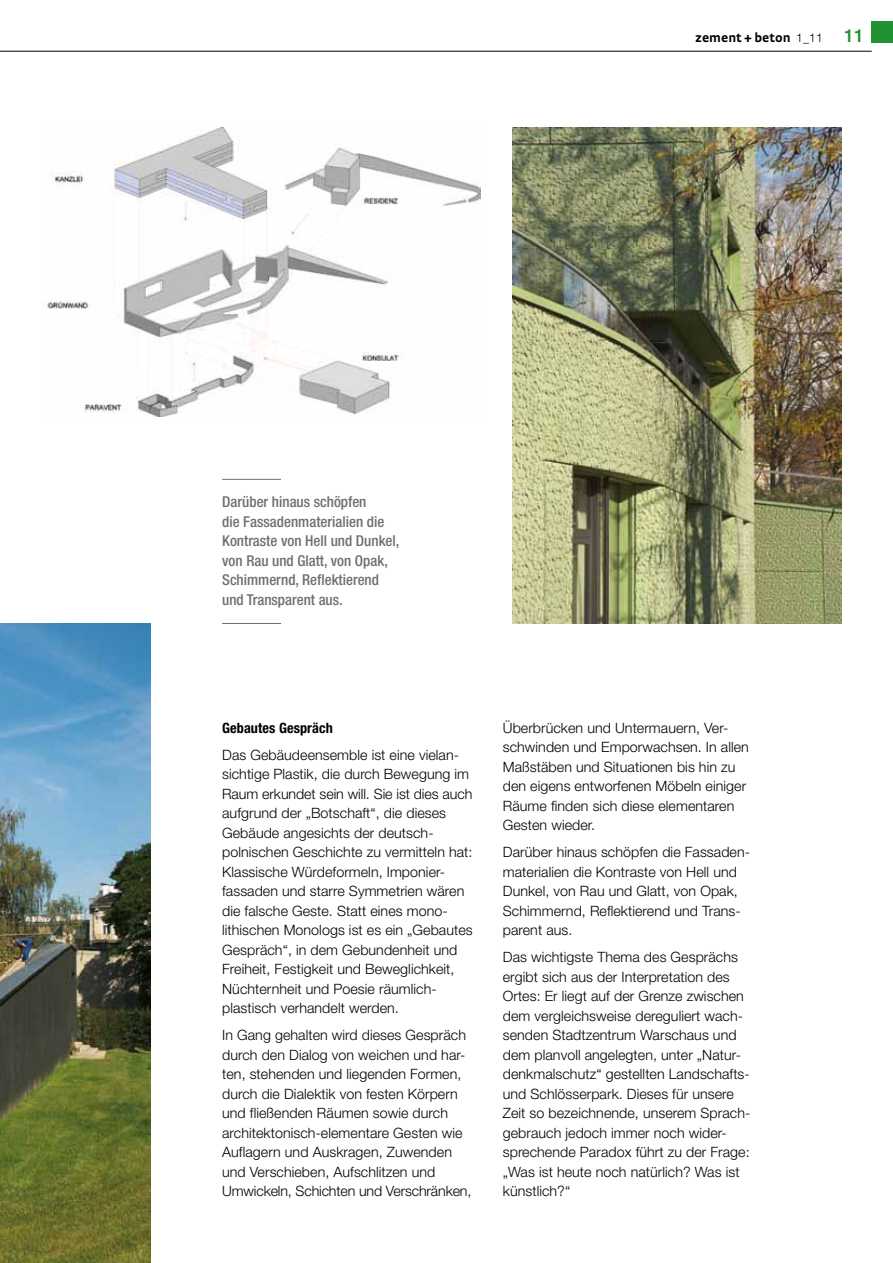
<style>
.page{position:relative;width:893px;height:1263px;background:#fff}
.page>*{position:absolute;margin:0;border:0;box-sizing:border-box;transform-origin:0 0}
.t1{font:500 condensed 15px/19.5px "Helvetica Neue LT";color:#6f6f6e}
.t2{font:300 14.25px/19.5px "Helvetica Neue LT";letter-spacing:.005em;color:#000}
.t3{font:700 condensed 14.25px "Helvetica Neue LT";letter-spacing:.005em;color:#000}
.t4{font:700 13.5px "Strada";color:#000}
.s1{font-family:"Helvetica Neue LT";font-weight:300;font-size:12px}
.s2{font-family:"Helvetica Neue LT";font-weight:500;font-size:18px;color:#229133}
</style>
<div class="page">
<div style="left:872px;top:21px;width:21px;height:22px;background:#229133"></div>
<hr style="left:0;top:51px;width:872px;height:1px;background:#000">
<img style="left:0;top:624px;width:151px;height:639px">
<img style="left:47px;top:128px;width:433px;height:288px">
<hr style="left:222px;top:479px;width:59px;height:1px;background:#6f6f6e">
<hr style="left:222px;top:623px;width:59px;height:1px;background:#6f6f6e">
<img style="left:512px;top:128px;width:330px;height:496px">
<p class="t4" style="left:695px;top:29px;width:170px">zement + beton <span class="s1">1_11</span> <span class="s2">11</span></p>
<p class="t1" style="left:222px;top:492px;width:179px">Darüber hinaus schöpfen<br>die Fassadenmaterialien die<br>Kontraste von Hell und Dunkel, von Rau und Glatt, von Opak,<br>Schimmernd, Reflektierend und Transparent aus.</p>
<p class="t3" style="left:222px;top:719px;width:112px">Gebautes Gespräch</p>
<p class="t2" style="left:222px;top:745px;width:252px">Das Gebäudeensemble ist eine vielan&shy;sichtige Plastik, die durch Bewegung im Raum erkundet sein will. Sie ist dies auch aufgrund der „Botschaft“, die dieses Gebäude angesichts der deutsch&shy;polnischen Geschichte zu vermitteln hat:<br>Klassische Würdeformeln, Imponier&shy;fassaden und starre Symmetrien wären die falsche Geste. Statt eines mono&shy;lithischen Monologs ist es ein „Gebautes Gespräch“, in dem Gebundenheit und Freiheit, Festigkeit und Beweglichkeit, Nüchternheit und Poesie räumlich&shy;plastisch verhandelt werden.</p>
<p class="t2" style="left:222px;top:1025px;width:251px">In Gang gehalten wird dieses Gespräch durch den Dialog von weichen und har&shy;ten, stehenden und liegenden Formen, durch die Dialektik von festen Körpern und fließenden Räumen sowie durch architektonisch-elementare Gesten wie Auflagern und Auskragen, Zuwenden und Verschieben, Aufschlitzen und Umwickeln, Schichten und Verschränken,</p>
<p class="t2" style="left:503px;top:717px;width:248px">Überbrücken und Untermauern, Ver&shy;schwinden und Emporwachsen. In allen Maßstäben und Situationen bis hin zu den eigens entworfenen Möbeln einiger Räume finden sich diese elementaren Gesten wieder.</p>
<p class="t2" style="left:503px;top:842px;width:249px">Darüber hinaus schöpfen die Fassaden&shy;materialien die Kontraste von Hell und<br>Dunkel, von Rau und Glatt, von Opak,<br>Schimmernd, Reflektierend und Trans&shy;parent aus.</p>
<p class="t2" style="left:503px;top:947px;width:249px">Das wichtigste Thema des Gesprächs ergibt sich aus der Interpretation des Ortes: Er liegt auf der Grenze zwischen dem vergleichsweise dereguliert wach&shy;senden Stadtzentrum Warschaus und dem planvoll angelegten, unter „Natur&shy;denkmalschutz“ gestellten Landschafts&shy;und Schlösserpark. Dieses für unsere Zeit so bezeichnende, unserem Sprach&shy;gebrauch jedoch immer noch wider&shy;sprechende Paradox führt zu der Frage: „Was ist heute noch natürlich? Was ist künstlich?“</p>
</div>
